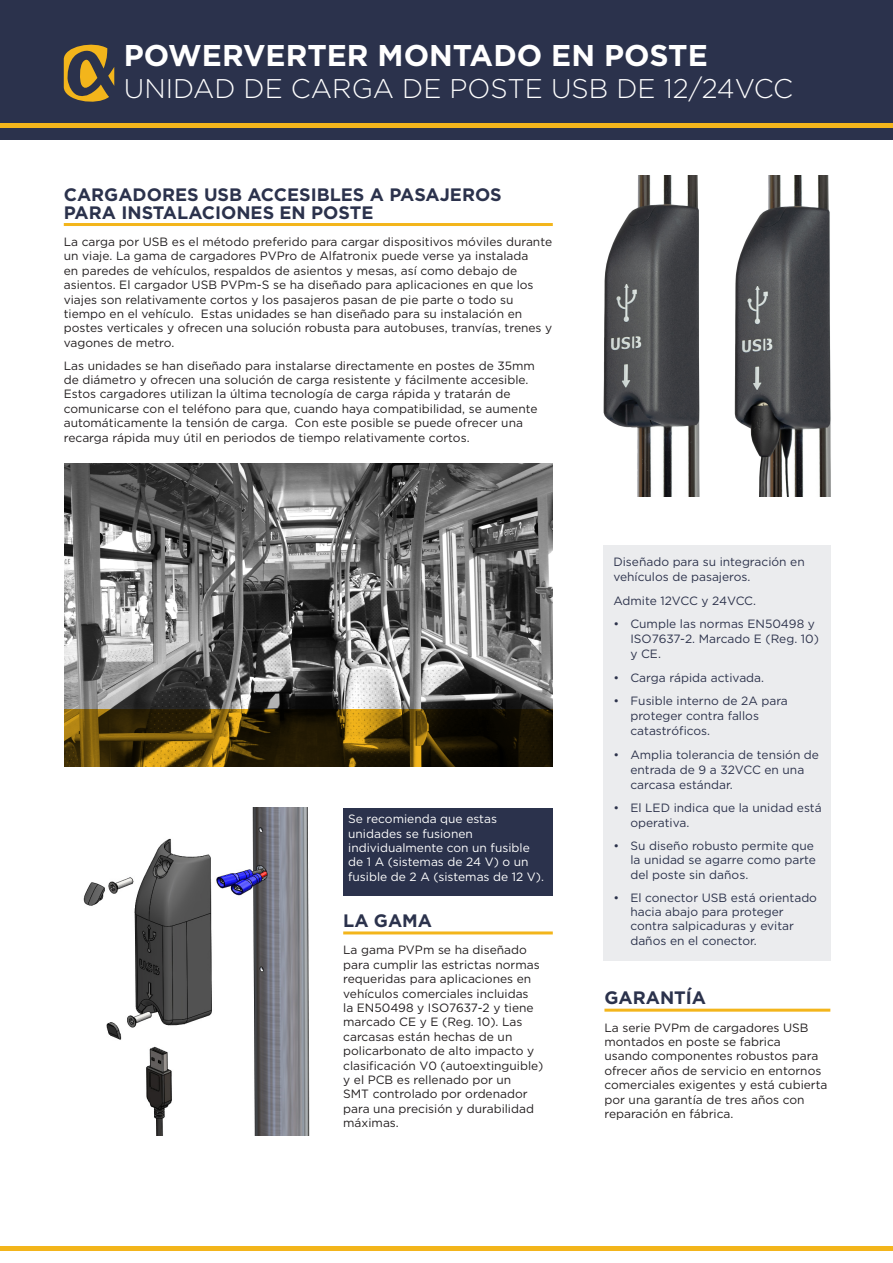
<style>
.page{position:relative;width:893px;height:1263px;background:#fff}
.page>*{position:absolute;margin:0;border:0;box-sizing:border-box;transform-origin:0 0}
.Header_heading{font:700 30px "Gotham";color:#fff}
.Content{font:300 27px "Gotham";color:#fff}
.Subheading_A{font:700 18px/18px "Gotham";color:#2b324c}
._2_body_copy{font:12px/14.4px "Gotham";color:#231f20}
.body_copy_last_para{font:12px/15px "Gotham";color:#2d334c}
.t1{font:12px/14.4px "Gotham";color:#2b324b}
.Body_copy_white{font:12px/14.4px "Gotham";color:#fff}
</style>
<div class="page">
<div style="left:0;top:0;width:893px;height:140px;background:#2b324c"></div>
<hr style="left:0;top:1246px;width:893px;height:4px;background:#f3b51b">
<img style="left:64px;top:463px;width:489px;height:246px">
<svg style="left:64px;top:45px;width:50px;height:57px"></svg>
<hr style="left:343px;top:931px;width:210px;height:3px;background:#f3b51b">
<svg style="left:64px;top:709px;width:489px;height:58px;background:#453307"></svg>
<div style="left:603px;top:545px;width:227px;height:416px;background:#ebecee"></div>
<hr style="left:604px;top:1009px;width:226px;height:3px;background:#f3b51b">
<hr style="left:64px;top:223px;width:489px;height:3px;background:#f3b51b">
<img style="left:83px;top:808px;width:227px;height:327px">
<img style="left:603px;top:176px;width:96px;height:321px">
<img style="left:734px;top:176px;width:97px;height:321px">
<hr style="left:0;top:123px;width:893px;height:4px;background:#f3b51b">
<div style="left:343px;top:808px;width:210px;height:87px;background:#2b324c"></div>
<p class="Header_heading" style="left:124px;top:38px;width:585px">POWERVERTER MONTADO EN POSTE</p>
<p class="Content" style="left:124px;top:74px;width:671px">UNIDAD DE CARGA DE POSTE USB DE 12/24VCC</p>
<p class="Subheading_A" style="left:64px;top:185px;width:439px">CARGADORES USB ACCESIBLES A PASAJEROS<br>PARA INSTALACIONES EN POSTE</p>
<p class="_2_body_copy" style="left:64px;top:234px;width:490px">La carga por USB es el método preferido para cargar dispositivos móviles durante un viaje. La gama de cargadores PVPro de Alfatronix puede verse ya instalada<br>en paredes de vehículos, respaldos de asientos y mesas, así como debajo de asientos. El cargador USB PVPm-S se ha diseñado para aplicaciones en que los viajes son relativamente cortos y los pasajeros pasan de pie parte o todo su tiempo en el vehículo. Estas unidades se han diseñado para su instalación en postes verticales y ofrecen una solución robusta para autobuses, tranvías, trenes y vagones de metro.</p>
<p class="_2_body_copy" style="left:64px;top:358px;width:475px">Las unidades se han diseñado para instalarse directamente en postes de 35mm de diámetro y ofrecen una solución de carga resistente y fácilmente accesible.<br>Estos cargadores utilizan la última tecnología de carga rápida y tratarán de comunicarse con el teléfono para que, cuando haya compatibilidad, se aumente automáticamente la tensión de carga. Con este posible se puede ofrecer una recarga rápida muy útil en periodos de tiempo relativamente cortos.</p>
<p class="Body_copy_white" style="left:348px;top:811px;width:197px">Se recomienda que estas unidades se fusionen individualmente con un fusible de 1 A (sistemas de 24 V) o un fusible de 2 A (sistemas de 12 V).</p>
<p class="Subheading_A" style="left:343px;top:911px;width:90px">LA GAMA</p>
<p class="_2_body_copy" style="left:343px;top:943px;width:201px">La gama PVPm se ha diseñado para cumplir las estrictas normas requeridas para aplicaciones en vehículos comerciales incluidas<br>la EN50498 y ISO7637-2 y tiene marcado CE y E (Reg. 10). Las carcasas están hechas de un policarbonato de alto impacto y clasificación V0 (autoextinguible) y el PCB es rellenado por un<br>SMT controlado por ordenador para una precisión y durabilidad máximas.</p>
<p class="body_copy_last_para" style="left:613px;top:554px;width:193px">Diseñado para su integración en vehículos de pasajeros.</p>
<p class="body_copy_last_para" style="left:613px;top:592px;width:144px">Admite 12VCC y 24VCC.</p>
<p class="body_copy_last_para" style="left:630px;top:616px;width:190px;text-indent:-17px">• Cumple las normas EN50498 y<br>ISO7637-2. Marcado E (Reg. 10) y CE.</p>
<p class="body_copy_last_para" style="left:613px;top:669px;width:152px">• Carga rápida activada.</p>
<p class="body_copy_last_para" style="left:630px;top:693px;width:159px;text-indent:-17px">• Fusible interno de 2A para proteger contra fallos catastróficos.</p>
<p class="body_copy_last_para" style="left:630px;top:746px;width:190px;text-indent:-17px">• Amplia tolerancia de tensión de entrada de 9 a 32VCC en una carcasa estándar.</p>
<p class="body_copy_last_para" style="left:630px;top:800px;width:193px;text-indent:-17px">• El LED indica que la unidad está operativa.</p>
<p class="t1" style="left:630px;top:838px;width:187px;text-indent:-17px">• Su diseño robusto permite que la unidad se agarre como parte del poste sin daños.</p>
<p class="t1" style="left:630px;top:890px;width:188px;text-indent:-17px">• El conector USB está orientado hacia abajo para proteger contra salpicaduras y evitar daños en el conector.</p>
<p class="Subheading_A" style="left:604px;top:988px;width:103px">GARANTÍA</p>
<p class="_2_body_copy" style="left:604px;top:1020px;width:225px">La serie PVPm de cargadores USB montados en poste se fabrica<br>usando componentes robustos para ofrecer años de servicio en entornos comerciales exigentes y está cubierta por una garantía de tres años con reparación en fábrica.</p>
</div>
